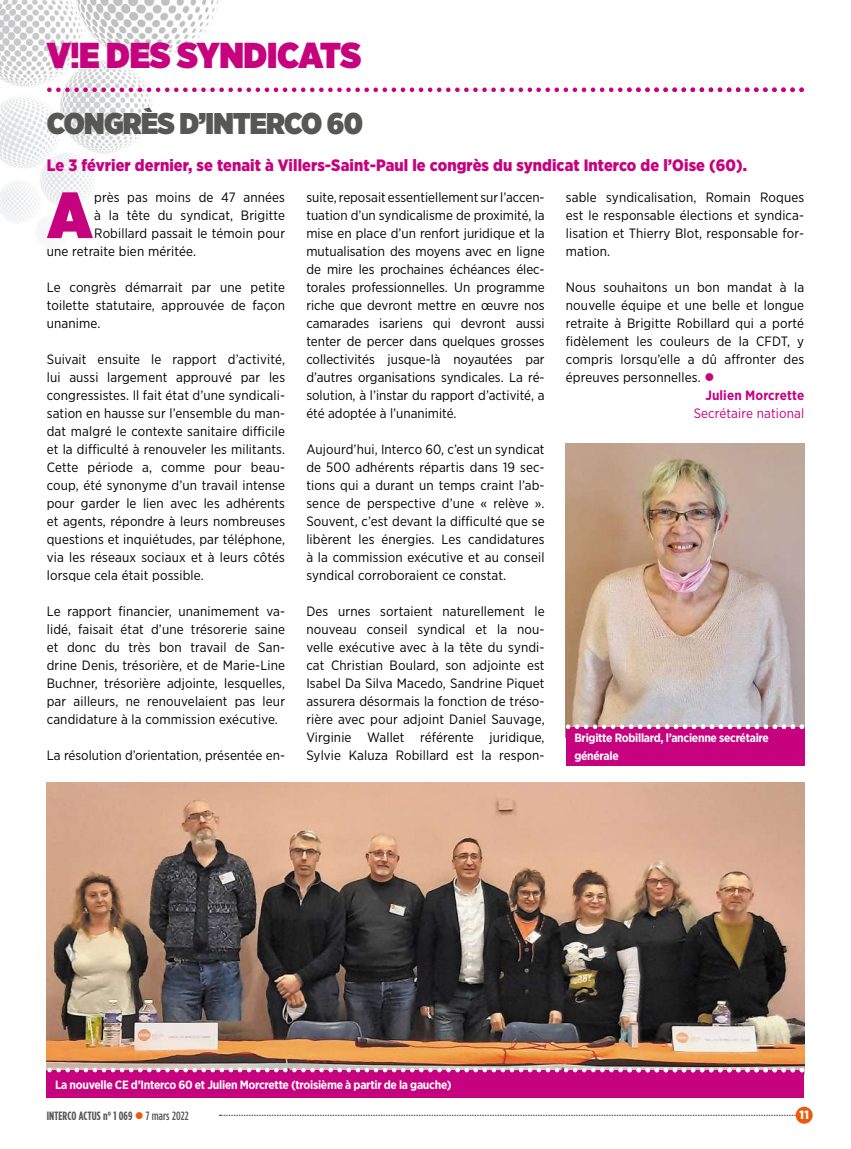
<style>
.page{position:relative;width:851px;height:1149px;background:#fff}
.page>*{position:absolute;margin:0;border:0;box-sizing:border-box;transform-origin:0 0}
.t1{font:900 64.95px "Gotham Narrow";color:#c7027f}
.t2{font:900 36px "Gotham Narrow";letter-spacing:-.01em;color:#c7027f}
.t3{font:900 30px "Gotham Narrow";letter-spacing:-.025em;color:#575756}
.t4{font:900 16.5px "Gotham Narrow";letter-spacing:.005em;color:#c7027f}
.t5{font:13.5px/18px "Gotham Narrow";letter-spacing:.01em;color:#000;text-align:justify}
.t6{font:13.5px "Gotham Narrow";letter-spacing:.01em;color:#c7027f}
.t7{font:700 13.5px "Gotham Narrow";letter-spacing:.01em;color:#c7027f}
.t8{font:700 12px/18px "Gotham Narrow";letter-spacing:-.025em;color:#fff}
.t9{font:700 12px "Gotham Condensed";letter-spacing:.01em;color:#575756}
.t10{font:900 12px "Gotham Narrow";color:#fff}
.s1{font-family:"CFDT";font-stretch:condensed}
.s2{color:#c7027f}
.s3{color:#ea5b0b}
.s4{font-weight:500}
</style>
<div class="page">
<svg style="left:219px;top:1114px;width:576px;height:1px"></svg>
<div style="left:795px;top:1106px;width:17px;height:17px;background:#ea5b0b;border-radius:50%"></div>
<img style="left:0;top:0;width:218px;height:246px">
<img style="left:47px;top:782px;width:757px;height:285px">
<div style="left:47px;top:1069px;width:757px;height:28px;background:#c7027f"></div>
<svg style="left:47px;top:1067px;width:757px;height:4px"></svg>
<img style="left:566px;top:443px;width:238px;height:281px">
<div style="left:566px;top:726px;width:238px;height:39px;background:#c7027f"></div>
<svg style="left:566px;top:724px;width:238px;height:4px"></svg>
<svg style="left:47px;top:87px;width:756px;height:5px"></svg>
<h2 class="t2" style="left:47px;top:31px;width:316px">V<span class="s1">I</span>E DES SYNDICATS</h2>
<h3 class="t3" style="left:47px;top:103px;width:318px">CONGRÈS D’INTERCO 60</h3>
<p class="t4" style="left:47px;top:154px;width:701px">Le 3 février dernier, se tenait à Villers-Saint-Paul le congrès du syndicat Interco de l’Oise (60).</p>
<h1 class="t1" style="left:47px;top:171px;width:46px">A</h1>
<p class="t5" style="left:94px;top:188px;width:192px">près pas moins de 47 années</p>
<p class="t5" style="left:94px;top:206px;width:192px">à la tête du syndicat, Brigitte</p>
<p class="t5" style="left:94px;top:224px;width:192px">Robillard passait le témoin pour</p>
<p class="t5" style="left:47px;top:242px;width:151px">une retraite bien méritée.</p>
<p class="t5" style="left:47px;top:278px;width:240px">Le congrès démarrait par une petite toilette statutaire, approuvée de façon unanime.</p>
<p class="t5" style="left:47px;top:350px;width:240px">Suivait ensuite le rapport d’activité, lui aussi largement approuvé par les congressistes. Il fait état d’une syndicali&shy;sation en hausse sur l’ensemble du man&shy;dat malgré le contexte sanitaire difficile et la difficulté à renouveler les militants.<br>Cette période a, comme pour beau&shy;coup, été synonyme d’un travail intense pour garder le lien avec les adhérents et agents, répondre à leurs nombreuses questions et inquiétudes, par téléphone, via les réseaux sociaux et à leurs côtés lorsque cela était possible.</p>
<p class="t5" style="left:47px;top:602px;width:240px">Le rapport financier, unanimement va&shy;lidé, faisait état d’une trésorerie saine et donc du très bon travail de San&shy;drine Denis, trésorière, et de Marie-Line Buchner, trésorière adjointe, lesquelles, par ailleurs, ne renouvelaient pas leur candidature à la commission exécutive.</p>
<p class="t5" style="left:47px;top:746px;width:240px">La résolution d’orientation, présentée en-</p>
<p class="t5" style="left:306px;top:188px;width:240px">suite, reposait essentiellement sur l’accen&shy;tuation d’un syndicalisme de proximité, la mise en place d’un renfort juridique et la mutualisation des moyens avec en ligne de mire les prochaines échéances élec&shy;torales professionnelles. Un programme riche que devront mettre en œuvre nos camarades isariens qui devront aussi tenter de percer dans quelques grosses collectivités jusque-là noyautées par d’autres organisations syndicales. La ré&shy;solution, à l’instar du rapport d’activité, a été adoptée à l’unanimité.</p>
<p class="t5" style="left:306px;top:440px;width:240px">Aujourd’hui, Interco 60, c’est un syndicat de 500 adhérents répartis dans 19 sec&shy;tions qui a durant un temps craint l’ab&shy;sence de perspective d’une « relève ».<br>Souvent, c’est devant la difficulté que se libèrent les énergies. Les candidatures à la commission exécutive et au conseil syndical corroboraient ce constat.</p>
<p class="t5" style="left:306px;top:602px;width:240px">Des urnes sortaient naturellement le nouveau conseil syndical et la nou&shy;velle exécutive avec à la tête du syndi&shy;cat Christian Boulard, son adjointe est Isabel Da Silva Macedo, Sandrine Piquet assurera désormais la fonction de tréso&shy;rière avec pour adjoint Daniel Sauvage, Virginie Wallet référente juridique, Sylvie Kaluza Robillard est la respon-</p>
<p class="t5" style="left:566px;top:188px;width:240px">sable syndicalisation, Romain Roques est le responsable élections et syndica&shy;lisation et Thierry Blot, responsable for&shy;mation.</p>
<p class="t5" style="left:566px;top:278px;width:240px">Nous souhaitons un bon mandat à la</p>
<p class="t5" style="left:566px;top:296px;width:240px">nouvelle équipe et une belle et longue</p>
<p class="t5" style="left:566px;top:314px;width:240px">retraite à Brigitte Robillard qui a porté</p>
<p class="t5" style="left:566px;top:332px;width:240px">fidèlement les couleurs de la CFDT, y</p>
<p class="t5" style="left:566px;top:350px;width:240px">compris lorsqu’elle a dû affronter des</p>
<p class="t5" style="left:566px;top:368px;width:150px">épreuves personnelles. <span class="s2">●</span></p>
<p class="t7" style="left:705px;top:386px;width:100px">Julien Morcrette</p>
<p class="t6" style="left:693px;top:405px;width:112px">Secrétaire national</p>
<p class="t8" style="left:574px;top:728px;width:196px">Brigitte Robillard, l’ancienne secrétaire générale</p>
<p class="t8" style="left:55px;top:1075px;width:398px">La nouvelle CE d’Interco 60 et Julien Morcrette (troisième à partir de la gauche)</p>
<p class="t9" style="left:47px;top:1107px;width:143px">INTERCO ACTUS n° 1 069 <span class="s3">●</span> <span class="s4">7 mars 2022</span></p>
<p class="t10" style="left:799px;top:1106px;width:11px">11</p>
</div>
